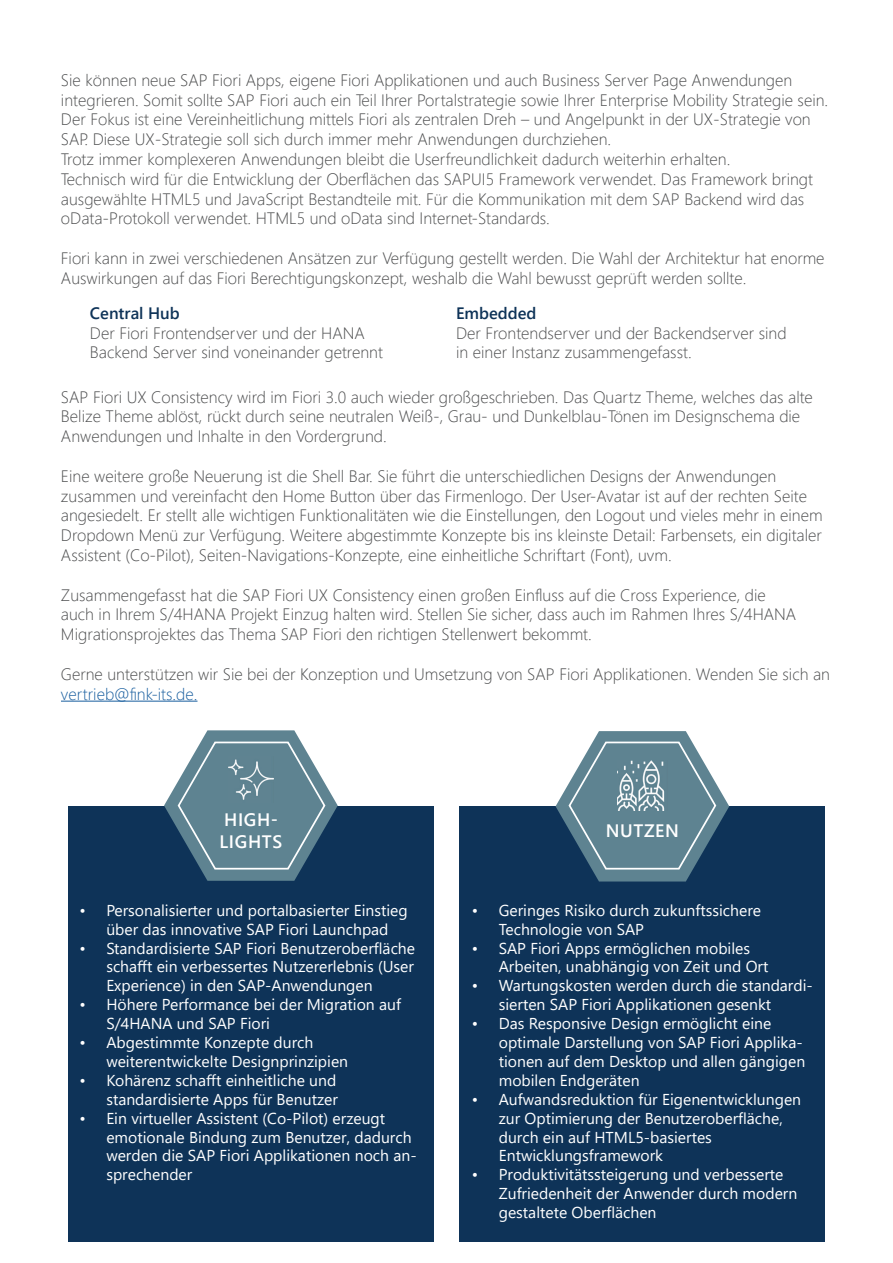
<style>
.page{position:relative;width:893px;height:1263px;background:#fff}
.page>*{position:absolute;margin:0;border:0;box-sizing:border-box;transform-origin:0 0}
.t1{font:600 18px/21.6px "Segoe UI";letter-spacing:.035em;color:#fff}
.t2{font:300 16.5px/19.8px "Segoe UI";color:#4b4c4d}
.t3{font:300 16.5px "Segoe UI";color:#175d9e}
.t4{font:600 16.5px "Segoe UI";color:#0e3358}
.t5{font:15.75px/18.9px "Segoe UI";color:#fff}
</style>
<div class="page">
<hr style="left:61px;top:701px;width:136px;height:1px;background:#175d9e">
<div style="left:460px;top:806px;width:365px;height:436px;background:#0e3358"></div>
<div style="left:68px;top:806px;width:366px;height:436px;background:#0e3358"></div>
<svg style="left:164px;top:730px;width:174px;height:151px"></svg>
<svg style="left:556px;top:731px;width:173px;height:150px"></svg>
<img style="left:617px;top:760px;width:51px;height:51px">
<img style="left:228px;top:757px;width:46px;height:45px">
<p class="t2" style="left:61px;top:68px;width:769px">Sie können neue SAP Fiori Apps, eigene Fiori Applikationen und auch Business Server Page Anwendungen integrieren. Somit sollte SAP Fiori auch ein Teil Ihrer Portalstrategie sowie Ihrer Enterprise Mobility Strategie sein.<br>Der Fokus ist eine Vereinheitlichung mittels Fiori als zentralen Dreh – und Angelpunkt in der UX-Strategie von SAP. Diese UX-Strategie soll sich durch immer mehr Anwendungen durchziehen.<br>Trotz immer komplexeren Anwendungen bleibt die Userfreundlichkeit dadurch weiterhin erhalten.<br>Technisch wird für die Entwicklung der Oberflächen das SAPUI5 Framework verwendet. Das Framework bringt ausgewählte HTML5 und JavaScript Bestandteile mit. Für die Kommunikation mit dem SAP Backend wird das oData-Protokoll verwendet. HTML5 und oData sind Internet-Standards.</p>
<p class="t2" style="left:61px;top:247px;width:765px">Fiori kann in zwei verschiedenen Ansätzen zur Verfügung gestellt werden. Die Wahl der Architektur hat enorme<br>Auswirkungen auf das Fiori Berechtigungskonzept, weshalb die Wahl bewusst geprüft werden sollte.</p>
<p class="t4" style="left:90px;top:297px;width:91px">Central Hub</p>
<p class="t2" style="left:90px;top:321px;width:294px">Der Fiori Frontendserver und der HANA<br>Backend Server sind voneinander getrennt</p>
<p class="t4" style="left:456px;top:297px;width:82px">Embedded</p>
<p class="t2" style="left:456px;top:321px;width:332px">Der Frontendserver und der Backendserver sind in einer Instanz zusammengefasst.</p>
<p class="t2" style="left:61px;top:385px;width:753px">SAP Fiori UX Consistency wird im Fiori 3.0 auch wieder großgeschrieben. Das Quartz Theme, welches das alte<br>Belize Theme ablöst, rückt durch seine neutralen Weiß-, Grau- und Dunkelblau-Tönen im Designschema die<br>Anwendungen und Inhalte in den Vordergrund.</p>
<p class="t2" style="left:61px;top:464px;width:763px">Eine weitere große Neuerung ist die Shell Bar. Sie führt die unterschiedlichen Designs der Anwendungen zusammen und vereinfacht den Home Button über das Firmenlogo. Der User-Avatar ist auf der rechten Seite angesiedelt. Er stellt alle wichtigen Funktionalitäten wie die Einstellungen, den Logout und vieles mehr in einem Dropdown Menü zur Verfügung. Weitere abgestimmte Konzepte bis ins kleinste Detail: Farbensets, ein digitaler Assistent (Co-Pilot), Seiten-Navigations-Konzepte, eine einheitliche Schriftart (Font), uvm.</p>
<p class="t2" style="left:61px;top:583px;width:737px">Zusammengefasst hat die SAP Fiori UX Consistency einen großen Einfluss auf die Cross Experience, die auch in Ihrem S/4HANA Projekt Einzug halten wird. Stellen Sie sicher, dass auch im Rahmen Ihres S/4HANA<br>Migrationsprojektes das Thema SAP Fiori den richtigen Stellenwert bekommt.</p>
<p class="t2" style="left:61px;top:662px;width:770px">Gerne unterstützen wir Sie bei der Konzeption und Umsetzung von SAP Fiori Applikationen. Wenden Sie sich an</p>
<p class="t3" style="left:61px;top:678px;width:138px">vertrieb@fink-its.de.</p>
<p class="t1" style="left:220px;top:807px;width:64px">HIGH-<br>LIGHTS</p>
<p class="t1" style="left:606px;top:818px;width:74px">NUTZEN</p>
<p class="t5" style="left:79px;top:899px;width:330px;text-align:center">• Personalisierter und portalbasierter Einstieg über das innovative SAP Fiori Launchpad</p>
<p class="t5" style="left:106px;top:937px;width:310px;text-align:justify;text-indent:-27px">• Standardisierte SAP Fiori Benutzeroberfläche schafft ein verbessertes Nutzererlebnis (User Experience) in den SAP-Anwendungen</p>
<p class="t5" style="left:106px;top:994px;width:296px;text-indent:-27px">• Höhere Performance bei der Migration auf<br>S/4HANA und SAP Fiori</p>
<p class="t5" style="left:106px;top:1031px;width:243px;text-indent:-27px">• Abgestimmte Konzepte durch weiterentwickelte Designprinzipien</p>
<p class="t5" style="left:79px;top:1069px;width:260px;text-align:right">• Kohärenz schafft einheitliche und standardisierte Apps für Benutzer</p>
<p class="t5" style="left:106px;top:1107px;width:312px;text-indent:-27px">• Ein virtueller Assistent (Co-Pilot) erzeugt emotionale Bindung zum Benutzer, dadurch werden die SAP Fiori Applikationen noch an&shy;sprechender</p>
<p class="t5" style="left:499px;top:899px;width:264px;text-indent:-27px">• Geringes Risiko durch zukunftssichere<br>Technologie von SAP</p>
<p class="t5" style="left:499px;top:937px;width:271px;text-indent:-27px">• SAP Fiori Apps ermöglichen mobiles<br>Arbeiten, unabhängig von Zeit und Ort</p>
<p class="t5" style="left:499px;top:975px;width:316px;text-indent:-27px">• Wartungskosten werden durch die standardi&shy;sierten SAP Fiori Applikationen gesenkt</p>
<p class="t5" style="left:499px;top:1013px;width:308px;text-indent:-27px">• Das Responsive Design ermöglicht eine optimale Darstellung von SAP Fiori Applika&shy;tionen auf dem Desktop und allen gängigen mobilen Endgeräten</p>
<p class="t5" style="left:499px;top:1088px;width:304px;text-indent:-27px">• Aufwandsreduktion für Eigenentwicklungen zur Optimierung der Benutzeroberfläche, durch ein auf HTML5-basiertes Entwicklungsframework</p>
<p class="t5" style="left:499px;top:1164px;width:300px;text-indent:-27px">• Produktivitätssteigerung und verbesserte<br>Zufriedenheit der Anwender durch modern gestaltete Oberflächen</p>
</div>
